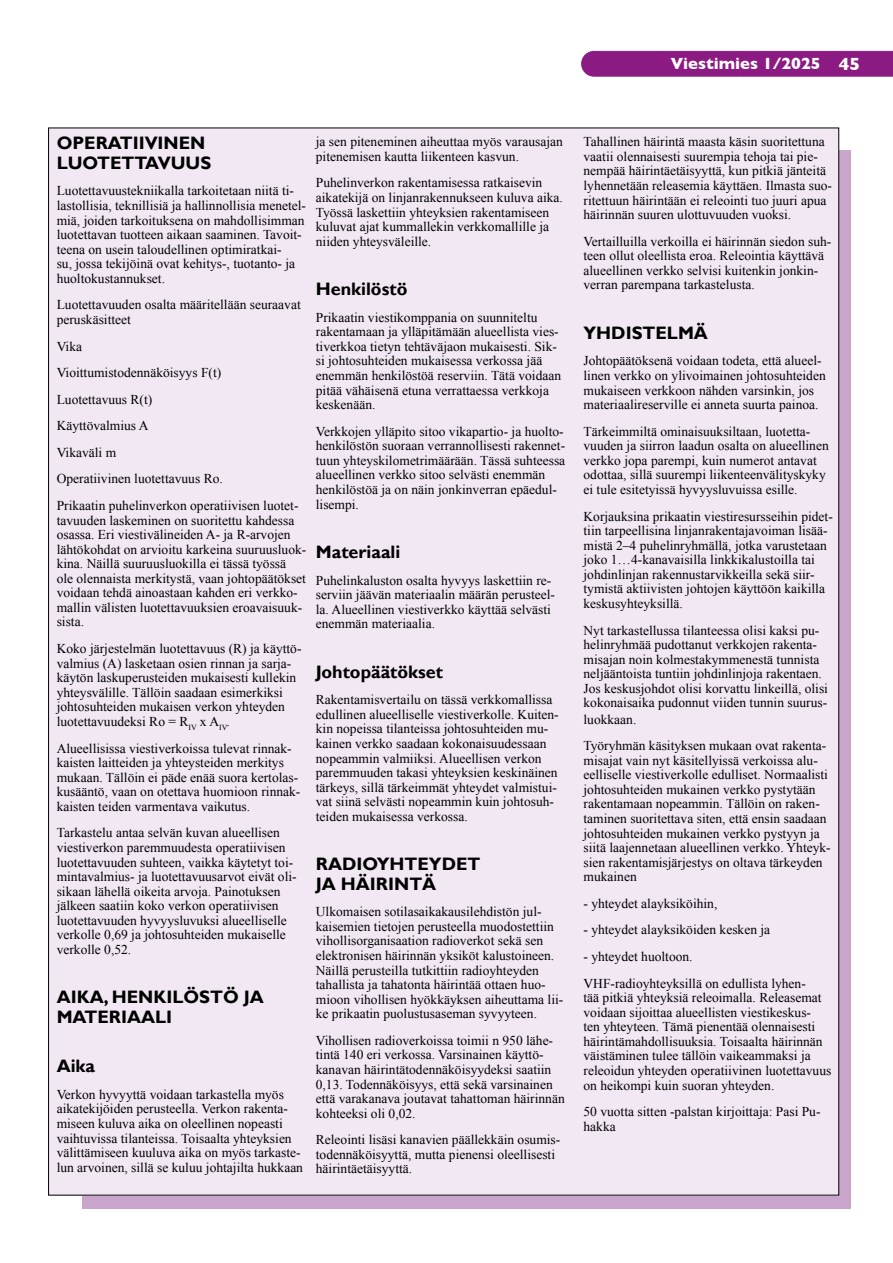
<style>
.page{position:relative;width:893px;height:1263px;background:#fff}
.page>*{position:absolute;margin:0;border:0;box-sizing:border-box;transform-origin:0 0}
.t1{font:700 18px/19.4px "Gill Sans";color:#000}
.t2{font:700 16.5px "Gill Sans";color:#fff}
.t3{font:13.5px/14.5px "Times New Roman";color:#000}
.s1{font-size:18px}
</style>
<div class="page">
<div style="left:581px;top:51px;width:312px;height:26px;background:#8b1b82"></div>
<div style="left:82px;top:151px;width:769px;height:1058px;background:#caa5cb"></div>
<div style="left:49px;top:128px;width:790px;height:1067px;background:#f1e8f3"></div>
<p class="t2" style="left:671px;top:50px;width:191px">Viestimies 1/2025 <span class="s1">45</span></p>
<h1 class="t1" style="left:57px;top:134px;width:156px">OPERATIIVINEN<br>LUOTETTAVUUS</h1>
<p class="t3" style="left:57px;top:183px;width:251px">Luotettavuustekniikalla tarkoitetaan niitä ti&shy;lastollisia, teknillisiä ja hallinnollisia menetel&shy;miä, joiden tarkoituksena on mahdollisimman luotettavan tuotteen aikaan saaminen. Tavoit&shy;teena on usein taloudellinen optimiratkai-<br>su, jossa tekijöinä ovat kehitys-, tuotanto- ja huoltokustannukset.</p>
<p class="t3" style="left:57px;top:297px;width:246px">Luotettavuuden osalta määritellään seuraavat peruskäsitteet</p>
<p class="t3" style="left:57px;top:332px;width:243px;line-height:26.5px">Vika<br>Vioittumistodennäköisyys F(t)<br>Luotettavuus R(t)<br>Käyttövalmius A<br>Vikaväli m<br>Operatiivinen luotettavuus Ro.<br>Prikaatin puhelinverkon operatiivisen luotet-</p>
<p class="t3" style="left:57px;top:512px;width:251px">tavuuden laskeminen on suoritettu kahdessa osassa. Eri viestivälineiden A- ja R-arvojen lähtökohdat on arvioitu karkeina suuruusluok&shy;kina. Näillä suuruusluokilla ei tässä työssä<br>ole olennaista merkitystä, vaan johtopäätökset voidaan tehdä ainoastaan kahden eri verkko&shy;mallin välisten luotettavuuksien eroavaisuuk&shy;sista.</p>
<p class="t3" style="left:57px;top:641px;width:246px">Koko järjestelmän luotettavuus (R) ja käyttö&shy;valmius (A) lasketaan osien rinnan ja sarja&shy;käytön laskuperusteiden mukaisesti kullekin yhteysvälille. Tällöin saadaan esimerkiksi johtosuhteiden mukaisen verkon yhteyden luotettavuudeksi Ro = R<sub>IV</sub> x A<sub>IV</sub>.</p>
<p class="t3" style="left:57px;top:740px;width:245px">Alueellisissa viestiverkoissa tulevat rinnak&shy;kaisten laitteiden ja yhteysteiden merkitys mukaan. Tällöin ei päde enää suora kertolas&shy;kusääntö, vaan on otettava huomioon rinnak&shy;kaisten teiden varmentava vaikutus.</p>
<p class="t3" style="left:57px;top:825px;width:241px">Tarkastelu antaa selvän kuvan alueellisen viestiverkon paremmuudesta operatiivisen luotettavuuden suhteen, vaikka käytetyt toi&shy;mintavalmius- ja luotettavuusarvot eivät oli&shy;sikaan lähellä oikeita arvoja. Painotuksen jälkeen saatiin koko verkon operatiivisen luotettavuuden hyvyysluvuksi alueelliselle verkolle 0,69 ja johtosuhteiden mukaiselle verkolle 0,52.</p>
<h1 class="t1" style="left:57px;top:988px;width:209px">AIKA, HENKILÖSTÖ JA<br>MATERIAALI</h1>
<h1 class="t1" style="left:57px;top:1057px;width:40px">Aika</h1>
<p class="t3" style="left:57px;top:1087px;width:248px">Verkon hyvyyttä voidaan tarkastella myös aikatekijöiden perusteella. Verkon rakenta&shy;miseen kuluva aika on oleellinen nopeasti vaihtuvissa tilanteissa. Toisaalta yhteyksien välittämiseen kuuluva aika on myös tarkaste&shy;lun arvoinen, sillä se kuluu johtajilta hukkaan</p>
<p class="t3" style="left:316px;top:134px;width:249px">ja sen piteneminen aiheuttaa myös varausajan pitenemisen kautta liikenteen kasvun.</p>
<p class="t3" style="left:316px;top:175px;width:249px">Puhelinverkon rakentamisessa ratkaisevin aikatekijä on linjanrakennukseen kuluva aika.<br>Työssä laskettiin yhteyksien rakentamiseen kuluvat ajat kummallekin verkkomallille ja niiden yhteysväleille.</p>
<h1 class="t1" style="left:316px;top:280px;width:93px">Henkilöstö</h1>
<p class="t3" style="left:316px;top:310px;width:247px">Prikaatin viestikomppania on suunniteltu rakentamaan ja ylläpitämään alueellista vies&shy;tiverkkoa tietyn tehtäväjaon mukaisesti. Sik&shy;si johtosuhteiden mukaisessa verkossa jää enemmän henkilöstöä reserviin. Tätä voidaan pitää vähäisenä etuna verrattaessa verkkoja keskenään.</p>
<p class="t3" style="left:316px;top:424px;width:251px">Verkkojen ylläpito sitoo vikapartio- ja huolto&shy;henkilöstön suoraan verrannollisesti rakennet&shy;tuun yhteyskilometrimäärään. Tässä suhteessa alueellinen verkko sitoo selvästi enemmän henkilöstöä ja on näin jonkinverran epäedul&shy;lisempi.</p>
<h1 class="t1" style="left:316px;top:543px;width:86px">Materiaali</h1>
<p class="t3" style="left:316px;top:573px;width:241px">Puhelinkaluston osalta hyvyys laskettiin re&shy;serviin jäävän materiaalin määrän perusteel&shy;la. Alueellinen viestiverkko käyttää selvästi enemmän materiaalia.</p>
<h1 class="t1" style="left:316px;top:662px;width:129px">Johtopäätökset</h1>
<p class="t3" style="left:316px;top:692px;width:244px">Rakentamisvertailu on tässä verkkomallissa edullinen alueelliselle viestiverkolle. Kuiten&shy;kin nopeissa tilanteissa johtosuhteiden mu&shy;kainen verkko saadaan kokonaisuudessaan nopeammin valmiiksi. Alueellisen verkon paremmuuden takasi yhteyksien keskinäinen tärkeys, sillä tärkeimmät yhteydet valmistui&shy;vat siinä selvästi nopeammin kuin johtosuh&shy;teiden mukaisessa verkossa.</p>
<h1 class="t1" style="left:316px;top:855px;width:166px">RADIOYHTEYDET<br>JA HÄIRINTÄ</h1>
<p class="t3" style="left:316px;top:904px;width:249px">Ulkomaisen sotilasaikakausilehdistön jul&shy;kaisemien tietojen perusteella muodostettiin vihollisorganisaation radioverkot sekä sen elektronisen häirinnän yksiköt kalustoineen.<br>Näillä perusteilla tutkittiin radioyhteyden tahallista ja tahatonta häirintää ottaen huo&shy;mioon vihollisen hyökkäyksen aiheuttama lii&shy;ke prikaatin puolustusaseman syvyyteen.</p>
<p class="t3" style="left:316px;top:1033px;width:250px">Vihollisen radioverkoissa toimii n 950 lähe&shy;tintä 140 eri verkossa. Varsinainen käyttö&shy;kanavan häirintätodennäköisyydeksi saatiin 0,13. Todennäköisyys, että sekä varsinainen että varakanava joutavat tahattoman häirinnän kohteeksi oli 0,02.</p>
<p class="t3" style="left:316px;top:1132px;width:246px">Releointi lisäsi kanavien päällekkäin osumis&shy;todennäköisyyttä, mutta pienensi oleellisesti häirintäetäisyyttä.</p>
<p class="t3" style="left:583px;top:134px;width:250px">Tahallinen häirintä maasta käsin suoritettuna vaatii olennaisesti suurempia tehoja tai pie&shy;nempää häirintäetäisyyttä, kun pitkiä jänteitä lyhennetään releasemia käyttäen. Ilmasta suo&shy;ritettuun häirintään ei releointi tuo juuri apua häirinnän suuren ulottuvuuden vuoksi.</p>
<p class="t3" style="left:583px;top:234px;width:249px">Vertailluilla verkoilla ei häirinnän siedon suh&shy;teen ollut oleellista eroa. Releointia käyttävä alueellinen verkko selvisi kuitenkin jonkin&shy;verran parempana tarkastelusta.</p>
<h1 class="t1" style="left:583px;top:324px;width:126px">YHDISTELMÄ</h1>
<p class="t3" style="left:583px;top:353px;width:244px">Johtopäätöksenä voidaan todeta, että alueel&shy;linen verkko on ylivoimainen johtosuhteiden mukaiseen verkkoon nähden varsinkin, jos materiaalireserville ei anneta suurta painoa.</p>
<p class="t3" style="left:583px;top:424px;width:247px">Tärkeimmiltä ominaisuuksiltaan, luotetta&shy;vuuden ja siirron laadun osalta on alueellinen verkko jopa parempi, kuin numerot antavat odottaa, sillä suurempi liikenteenvälityskyky ei tule esitetyissä hyvyysluvuissa esille.</p>
<p class="t3" style="left:583px;top:509px;width:251px">Korjauksina prikaatin viestiresursseihin pidet&shy;tiin tarpeellisina linjanrakentajavoiman lisää&shy;mistä 2–4 puhelinryhmällä, jotka varustetaan joko 1…4-kanavaisilla linkkikalustoilla tai johdinlinjan rakennustarvikkeilla sekä siir&shy;tymistä aktiivisten johtojen käyttöön kaikilla keskusyhteyksillä.</p>
<p class="t3" style="left:583px;top:622px;width:246px">Nyt tarkastellussa tilanteessa olisi kaksi pu&shy;helinryhmää pudottanut verkkojen rakenta&shy;misajan noin kolmestakymmenestä tunnista neljääntoista tuntiin johdinlinjoja rakentaen.<br>Jos keskusjohdot olisi korvattu linkeillä, olisi kokonaisaika pudonnut viiden tunnin suurus-</p>
<p class="t3" style="left:583px;top:706px;width:244px;line-height:26.5px">luokkaan.<br>Työryhmän käsityksen mukaan ovat rakenta-</p>
<p class="t3" style="left:583px;top:753px;width:249px">misajat vain nyt käsitellyissä verkoissa alu&shy;eelliselle viestiverkolle edulliset. Normaalisti johtosuhteiden mukainen verkko pystytään rakentamaan nopeammin. Tällöin on raken&shy;taminen suoritettava siten, että ensin saadaan johtosuhteiden mukainen verkko pystyyn ja siitä laajennetaan alueellinen verkko. Yhteyk&shy;sien rakentamisjärjestys on oltava tärkeyden mukainen</p>
<p class="t3" style="left:583px;top:896px;width:135px">- yhteydet alayksiköihin,</p>
<p class="t3" style="left:583px;top:922px;width:188px">- yhteydet alayksiköiden kesken ja</p>
<p class="t3" style="left:583px;top:943px;width:224px;line-height:26.5px">- yhteydet huoltoon.<br>VHF-radioyhteyksillä on edullista lyhen-</p>
<p class="t3" style="left:583px;top:990px;width:249px">tää pitkiä yhteyksiä releoimalla. Releasemat voidaan sijoittaa alueellisten viestikeskus-<br>ten yhteyteen. Tämä pienentää olennaisesti häirintämahdollisuuksia. Toisaalta häirinnän väistäminen tulee tällöin vaikeammaksi ja releoidun yhteyden operatiivinen luotettavuus on heikompi kuin suoran yhteyden.</p>
<p class="t3" style="left:583px;top:1104px;width:238px">50 vuotta sitten -palstan kirjoittaja: Pasi Pu&shy;hakka</p>
</div>
